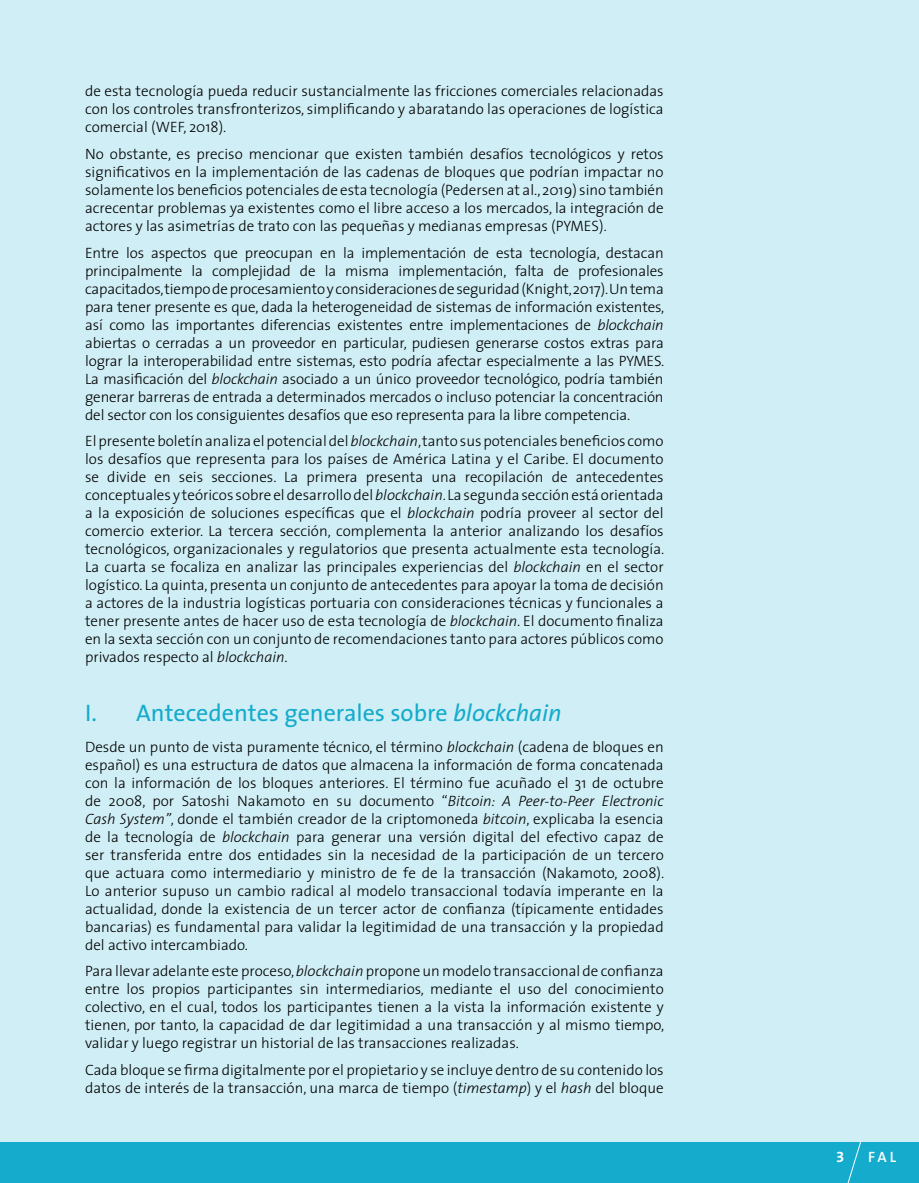
<style>
.page{position:relative;width:919px;height:1183px;background:#fff}
.page>*{position:absolute;margin:0;border:0;box-sizing:border-box;transform-origin:0 0}
.t1{font:24px "The Sans";color:#14abcc}
.t2{font:300 15px/18px "The Sans";color:#000;text-align:justify}
.t3{font:600 15px "The Sans";color:#fff}
.t4{font:15px "The Sans Bold Expert";color:#fff}
.s1{font-style:italic}
</style>
<div class="page">
<div style="left:0;top:0;width:918px;height:1182px;background:#d0eef5"></div>
<div style="left:0;top:1141px;width:918px;height:41px;background:#14abcc"></div>
<svg style="left:846px;top:1141px;width:15px;height:41px"></svg>
<p class="t2" style="left:85px;top:82px;width:580px">de esta tecnología pueda reducir sustancialmente las fricciones comerciales relacionadas con los controles transfronterizos, simplificando y abaratando las operaciones de logística comercial (WEF, 2018).</p>
<p class="t2" style="left:85px;top:144px;width:580px">No obstante, es preciso mencionar que existen también desafíos tecnológicos y retos significativos en la implementación de las cadenas de bloques que podrían impactar no solamente los beneficios potenciales de esta tecnología (Pedersen at al., 2019) sino también acrecentar problemas ya existentes como el libre acceso a los mercados, la integración de actores y las asimetrías de trato con las pequeñas y medianas empresas (PYMES).</p>
<p class="t2" style="left:85px;top:243px;width:580px">Entre los aspectos que preocupan en la implementación de esta tecnología, destacan principalmente la complejidad de la misma implementación, falta de profesionales capacitados, tiempo de procesamiento y consideraciones de seguridad (Knight, 2017). Un tema para tener presente es que, dada la heterogeneidad de sistemas de información existentes, así como las importantes diferencias existentes entre implementaciones de <span class="s1">blockchain </span>abiertas o cerradas a un proveedor en particular, pudiesen generarse costos extras para lograr la interoperabilidad entre sistemas, esto podría afectar especialmente a las PYMES.<br>La masificación del <span class="s1">blockchain</span> asociado a un único proveedor tecnológico, podría también generar barreras de entrada a determinados mercados o incluso potenciar la concentración del sector con los consiguientes desafíos que eso representa para la libre competencia.</p>
<p class="t2" style="left:85px;top:431px;width:580px">El presente boletín analiza el potencial del <span class="s1">blockchain</span>, tanto sus potenciales beneficios como los desafíos que representa para los países de América Latina y el Caribe. El documento se divide en seis secciones. La primera presenta una recopilación de antecedentes conceptuales y teóricos sobre el desarrollo del <span class="s1">blockchain</span>. La segunda sección está orientada a la exposición de soluciones específicas que el <span class="s1">blockchain</span> podría proveer al sector del comercio exterior. La tercera sección, complementa la anterior analizando los desafíos tecnológicos, organizacionales y regulatorios que presenta actualmente esta tecnología.<br>La cuarta se focaliza en analizar las principales experiencias del <span class="s1">blockchain</span> en el sector logístico. La quinta, presenta un conjunto de antecedentes para apoyar la toma de decisión a actores de la industria logísticas portuaria con consideraciones técnicas y funcionales a tener presente antes de hacer uso de esta tecnología de <span class="s1">blockchain</span>. El documento finaliza en la sexta sección con un conjunto de recomendaciones tanto para actores públicos como privados respecto al <span class="s1">blockchain</span>.</p>
<h1 class="t1" style="left:85px;top:692px;width:478px">I. Antecedentes generales sobre <span class="s1">blockchain</span></h1>
<p class="t2" style="left:85px;top:737px;width:580px">Desde un punto de vista puramente técnico, el término <span class="s1">blockchain</span> (cadena de bloques en español) es una estructura de datos que almacena la información de forma concatenada con la información de los bloques anteriores. El término fue acuñado el 31 de octubre de 2008, por Satoshi Nakamoto en su documento “<span class="s1">Bitcoin: A Peer-to-Peer Electronic Cash System”</span>, donde el también creador de la criptomoneda <span class="s1">bitcoin</span>, explicaba la esencia de la tecnología de <span class="s1">blockchain</span> para generar una versión digital del efectivo capaz de ser transferida entre dos entidades sin la necesidad de la participación de un tercero que actuara como intermediario y ministro de fe de la transacción (Nakamoto, 2008).<br>Lo anterior supuso un cambio radical al modelo transaccional todavía imperante en la actualidad, donde la existencia de un tercer actor de confianza (típicamente entidades bancarias) es fundamental para validar la legitimidad de una transacción y la propiedad del activo intercambiado.</p>
<p class="t2" style="left:85px;top:961px;width:580px">Para llevar adelante este proceso, <span class="s1">blockchain</span> propone un modelo transaccional de confianza entre los propios participantes sin intermediarios, mediante el uso del conocimiento colectivo, en el cual, todos los participantes tienen a la vista la información existente y tienen, por tanto, la capacidad de dar legitimidad a una transacción y al mismo tiempo, validar y luego registrar un historial de las transacciones realizadas.</p>
<p class="t2" style="left:85px;top:1060px;width:580px">Cada bloque se firma digitalmente por el propietario y se incluye dentro de su contenido los datos de interés de la transacción, una marca de tiempo (<span class="s1">timestamp</span>) y el <span class="s1">hash</span> del bloque</p>
<p class="t4" style="left:836px;top:1143px;width:10px">3</p>
<p class="t3" style="left:868px;top:1143px;width:29px">FAL</p>
</div>
